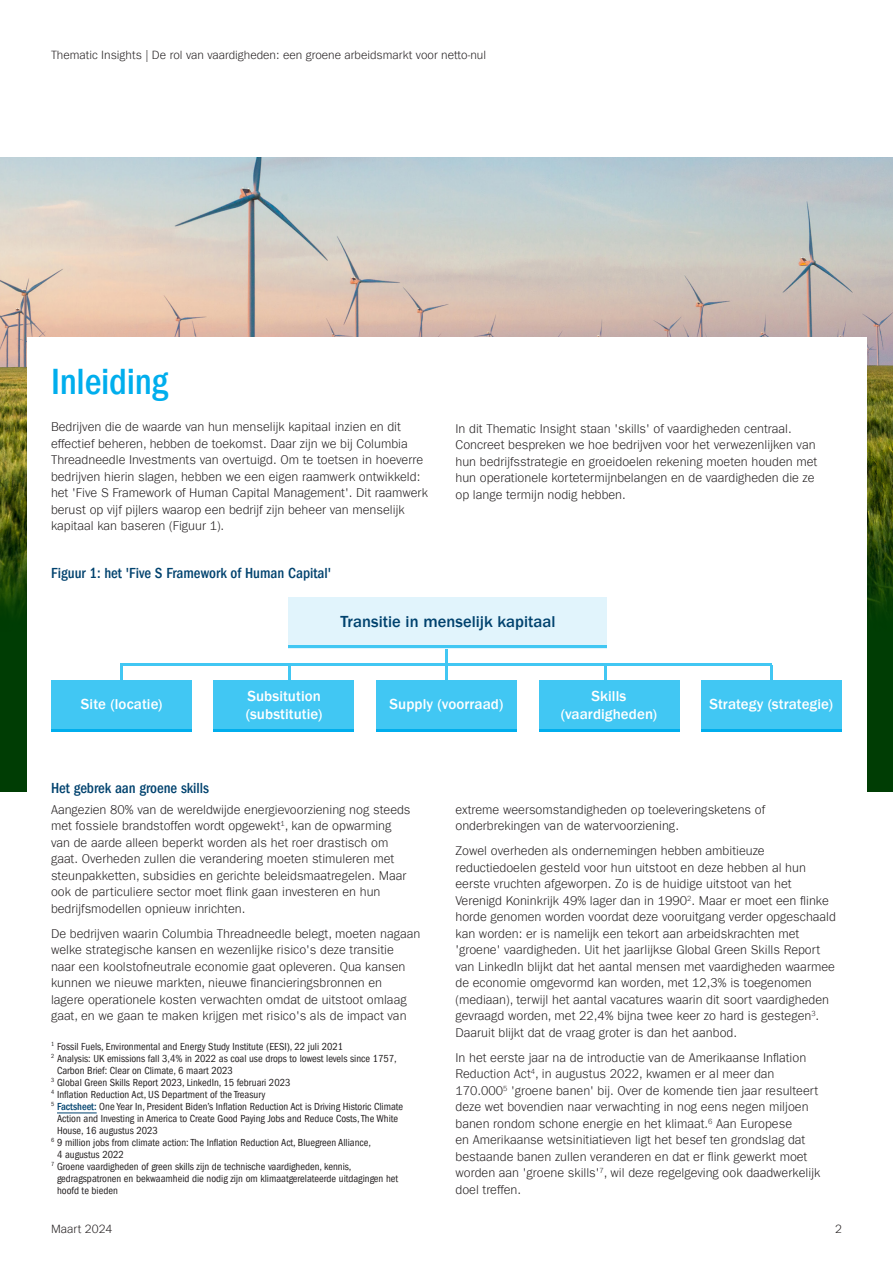
<style>
.page{position:relative;width:893px;height:1263px;background:#fff}
.page>*{position:absolute;margin:0;border:0;box-sizing:border-box;transform-origin:0 0}
.Header_01_Viewpoint{font:500 condensed 37.5px "ITC Frank Gofor Ameriprise";letter-spacing:-.01em;color:#00aeed}
.Header_01_Viewpoint-2{font:500 16.5px "ITC Frank Gofor Ameriprise";color:#00426e}
.Header_01_Viewpoint-3{font:500 15px/18px "ITC Frank Gofor Ameriprise";letter-spacing:.005em;color:#fff}
.Graphic_Header_Alt{font:500 condensed 15px "ITC Frank Gofor Ameriprise";color:#00426e}
.Body_Text{font:300 12.75px/16.5px "ITC Frank Gofor Ameriprise";color:#231f20}
.t1{font:300 12px "ITC Frank Gofor Ameriprise";color:#231f20}
.Source{font:condensed 10.5px/12px "ITC Frank Gofor Ameriprise";color:#231f20}
.s1{font-weight:500;color:#00426e}
</style>
<div class="page">
<img style="left:0;top:157px;width:893px;height:475px">
<div style="left:27px;top:337px;width:839px;height:536px;background:#fff"></div>
<hr style="left:121px;top:664px;width:651px;height:2px;background:#41c7f3">
<hr style="left:446px;top:645px;width:2px;height:42px;background:#41c7f3">
<hr style="left:121px;top:665px;width:2px;height:22px;background:#41c7f3">
<hr style="left:605px;top:665px;width:2px;height:22px;background:#41c7f3">
<hr style="left:288px;top:665px;width:3px;height:22px;background:#41c7f3">
<hr style="left:770px;top:665px;width:2px;height:22px;background:#41c7f3">
<div style="left:51px;top:680px;width:141px;height:51px;background:#41c7f3"></div>
<hr style="left:51px;top:729px;width:141px;height:2px;background:#00aeed">
<div style="left:376px;top:680px;width:141px;height:51px;background:#41c7f3"></div>
<hr style="left:376px;top:729px;width:141px;height:2px;background:#00aeed">
<div style="left:214px;top:680px;width:140px;height:51px;background:#41c7f3"></div>
<hr style="left:214px;top:729px;width:140px;height:2px;background:#00aeed">
<div style="left:539px;top:680px;width:140px;height:51px;background:#41c7f3"></div>
<hr style="left:539px;top:729px;width:140px;height:2px;background:#00aeed">
<div style="left:701px;top:680px;width:141px;height:51px;background:#41c7f3"></div>
<hr style="left:701px;top:729px;width:141px;height:2px;background:#00aeed">
<div style="left:288px;top:597px;width:319px;height:51px;background:#e1f4fc"></div>
<hr style="left:288px;top:646px;width:319px;height:2px;background:#41c7f3">
<hr style="left:57px;top:1113px;width:40px;height:1px;background:#00426e">
<p class="t1" style="left:51px;top:48px;width:436px">Thematic Insights | De rol van vaardigheden: een groene arbeidsmarkt voor netto-nul</p>
<p class="Header_01_Viewpoint" style="left:51px;top:360px;width:119px">Inleiding</p>
<p class="Body_Text" style="left:51px;top:419px;width:379px">Bedrijven die de waarde van hun menselijk kapitaal inzien en dit effectief beheren, hebben de toekomst. Daar zijn we bij Columbia Threadneedle Investments van overtuigd. Om te toetsen in hoeverre bedrijven hierin slagen, hebben we een eigen raamwerk ontwikkeld: het 'Five S Framework of Human Capital Management'. Dit raamwerk berust op vijf pijlers waarop een bedrijf zijn beheer van menselijk kapitaal kan baseren (Figuur 1).</p>
<p class="Graphic_Header_Alt" style="left:51px;top:564px;width:282px">Figuur 1: het 'Five S Framework of Human Capital'</p>
<p class="Body_Text" style="left:455px;top:420px;width:363px">In dit Thematic Insight staan 'skills' of vaardigheden centraal.<br>Concreet bespreken we hoe bedrijven voor het verwezenlijken van hun bedrijfsstrategie en groeidoelen rekening moeten houden met hun operationele kortetermijnbelangen en de vaardigheden die ze op lange termijn nodig hebben.</p>
<p class="Header_01_Viewpoint-2" style="left:341px;top:612px;width:216px">Transitie in menselijk kapitaal</p>
<p class="Header_01_Viewpoint-3" style="left:246px;top:687px;width:78px">Subsitution (substitutie)</p>
<p class="Header_01_Viewpoint-3" style="left:561px;top:687px;width:98px;text-align:center">Skills (vaardigheden)</p>
<p class="Header_01_Viewpoint-3" style="left:709px;top:695px;width:125px">Strategy (strategie)</p>
<p class="Header_01_Viewpoint-3" style="left:81px;top:695px;width:83px">Site (locatie)</p>
<p class="Header_01_Viewpoint-3" style="left:390px;top:695px;width:115px">Supply (voorraad)</p>
<p class="Graphic_Header_Alt" style="left:51px;top:779px;width:160px">Het gebrek aan groene skills</p>
<p class="Body_Text" style="left:51px;top:801px;width:361px">Aangezien 80% van de wereldwijde energievoorziening nog steeds met fossiele brandstoffen wordt opgewekt<sup>1</sup>, kan de opwarming van de aarde alleen beperkt worden als het roer drastisch om gaat. Overheden zullen die verandering moeten stimuleren met steunpakketten, subsidies en gerichte beleidsmaatregelen. Maar ook de particuliere sector moet flink gaan investeren en hun bedrijfsmodellen opnieuw inrichten.</p>
<p class="Body_Text" style="left:51px;top:925px;width:371px">De bedrijven waarin Columbia Threadneedle belegt, moeten nagaan welke strategische kansen en wezenlijke risico's deze transitie naar een koolstofneutrale economie gaat opleveren. Qua kansen kunnen we nieuwe markten, nieuwe financieringsbronnen en<br>lagere operationele kosten verwachten omdat de uitstoot omlaag gaat, en we gaan te maken krijgen met risico's als de impact van</p>
<p class="Source" style="left:51px;top:1040px;width:294px"><sup>1</sup> Fossil Fuels, Environmental and Energy Study Institute (EESI), 22 juli 2021</p>
<p class="Source" style="left:57px;top:1052px;width:341px;text-indent:-6px"><sup>2</sup> Analysis: UK emissions fall 3,4% in 2022 as coal use drops to lowest levels since 1757,<br>Carbon Brief: Clear on Climate, 6 maart 2023</p>
<p class="Source" style="left:51px;top:1076px;width:241px"><sup>3</sup> Global Green Skills Report 2023, LinkedIn, 15 februari 2023</p>
<p class="Source" style="left:51px;top:1088px;width:216px"><sup>4</sup> Inflation Reduction Act, US Department of the Treasury</p>
<p class="Source" style="left:51px;top:1100px;width:354px"><sup>5</sup> <span class="s1">Factsheet:</span> One Year In, President Biden’s Inflation Reduction Act is Driving Historic Climate</p>
<p class="Source" style="left:57px;top:1112px;width:343px">Action and Investing in America to Create Good Paying Jobs and Reduce Costs,The White</p>
<p class="Source" style="left:57px;top:1124px;width:102px">House, 16 augustus 2023</p>
<p class="Source" style="left:57px;top:1136px;width:315px;text-indent:-6px"><sup>6</sup> 9 million jobs from climate action: The Inflation Reduction Act, Bluegreen Alliance,<br>4 augustus 2022</p>
<p class="Source" style="left:57px;top:1160px;width:343px;text-indent:-6px"><sup>7</sup> Groene vaardigheden of green skills zijn de technische vaardigheden, kennis, gedragspatronen en bekwaamheid die nodig zijn om klimaatgerelateerde uitdagingen het hoofd te bieden</p>
<p class="Body_Text" style="left:455px;top:801px;width:311px">extreme weersomstandigheden op toeleveringsketens of onderbrekingen van de watervoorziening.</p>
<p class="Body_Text" style="left:455px;top:843px;width:382px">Zowel overheden als ondernemingen hebben ambitieuze reductiedoelen gesteld voor hun uitstoot en deze hebben al hun eerste vruchten afgeworpen. Zo is de huidige uitstoot van het Verenigd Koninkrijk 49% lager dan in 1990<sup>2</sup>. Maar er moet een flinke horde genomen worden voordat deze vooruitgang verder opgeschaald kan worden: er is namelijk een tekort aan arbeidskrachten met 'groene' vaardigheden. Uit het jaarlijkse Global Green Skills Report van LinkedIn blijkt dat het aantal mensen met vaardigheden waarmee de economie omgevormd kan worden, met 12,3% is toegenomen (mediaan), terwijl het aantal vacatures waarin dit soort vaardigheden gevraagd worden, met 22,4% bijna twee keer zo hard is gestegen<sup>3</sup>.<br>Daaruit blijkt dat de vraag groter is dan het aanbod.</p>
<p class="Body_Text" style="left:455px;top:1049px;width:366px">In het eerste jaar na de introductie van de Amerikaanse Inflation Reduction Act<sup>4</sup>, in augustus 2022, kwamen er al meer dan 170.000<sup>5</sup> 'groene banen' bij. Over de komende tien jaar resulteert deze wet bovendien naar verwachting in nog eens negen miljoen banen rondom schone energie en het klimaat.<sup>6</sup> Aan Europese<br>en Amerikaanse wetsinitiatieven ligt het besef ten grondslag dat bestaande banen zullen veranderen en dat er flink gewerkt moet worden aan 'groene skills'<sup>7</sup>, wil deze regelgeving ook daadwerkelijk doel treffen.</p>
<p class="t1" style="left:51px;top:1222px;width:63px">Maart 2024</p>
<p class="t1" style="left:835px;top:1222px;width:8px">2</p>
</div>
